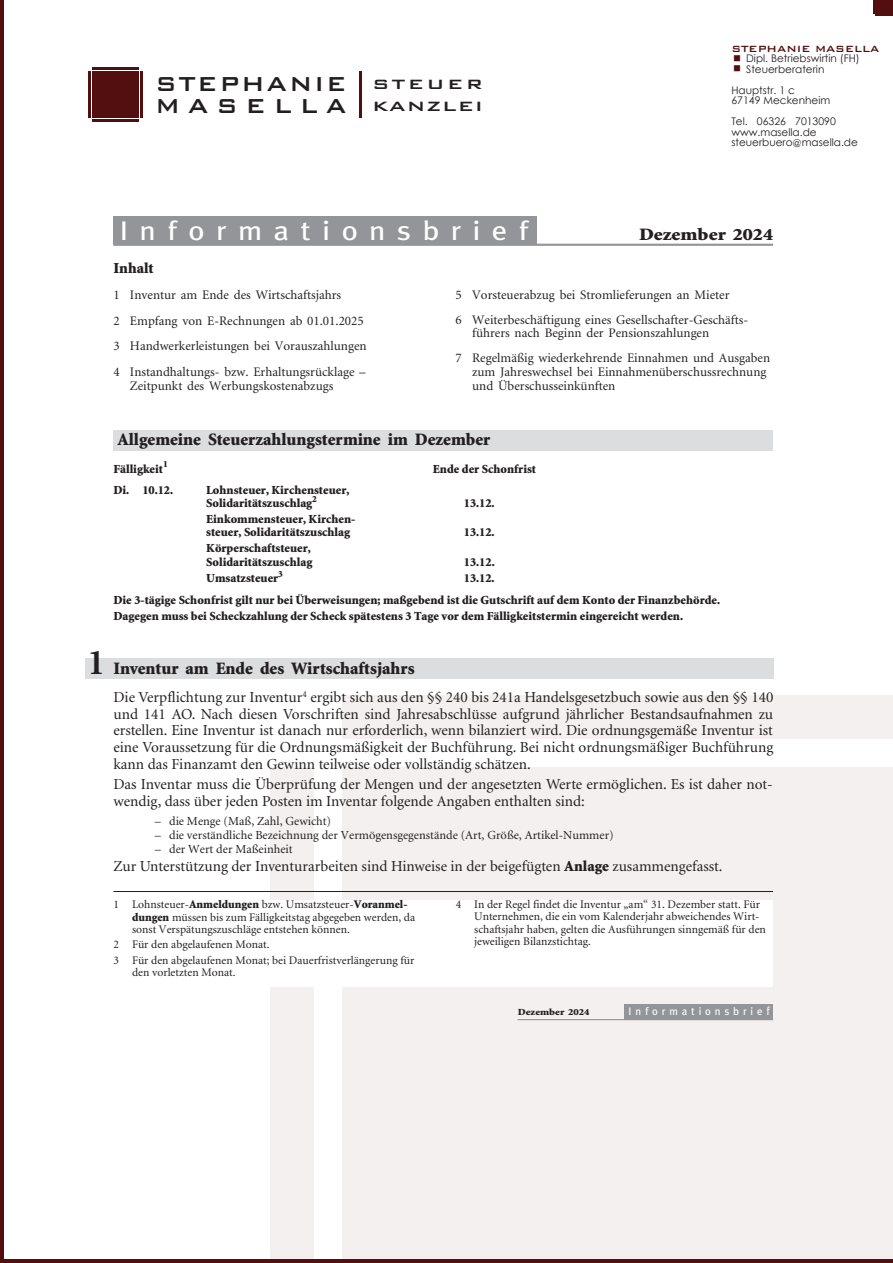
<style>
.page{position:relative;width:893px;height:1263px;background:#fff}
.page>*{position:absolute;margin:0;border:0;box-sizing:border-box;transform-origin:0 0}
.t1{font:500 27px/22.4px "Bank Gothic BT";letter-spacing:.06em;color:#231f20}
.t2{font:26.85px "Meta";letter-spacing:.375em;color:#fff;scale:1.15 1}
.t3{font:500 18px "Bank Gothic BT";letter-spacing:.11em;color:#231f20;scale:1.2 1}
.t4{font:900 17.4px "Minion";color:#231f20}
.t5{font:900 17.4px "Minion";color:#231f20;scale:1.15 1}
.t6{font:15.3px/17px "Minion";color:#231f20;text-align:justify}
.t7{font:900 15.3px "Minion";color:#231f20}
.t8{font:13.05px/25.7px "Minion";color:#231f20}
.t9{font:900 12.3px/13px "Minion";color:#231f20}
.t10{font:12.3px "Minion";color:#231f20}
.t11{font:500 12px "Bank Gothic BT";color:#530f10}
.t12{font:11.7px/12.3px "Minion";color:#231f20}
.t13{font:10.95px "Meta";letter-spacing:.36em;color:#fff}
.t14{font:10.5px/10.5px "Century Gothic";color:#231f20}
.t15{font:900 9.45px "Minion";color:#231f20}
.t16{font:900 9.3px "Minion";color:#231f20;scale:1.15 1}
.s1{font-size:18px}
.s2{font-weight:700;font-size:36.3px}
.s3{font-weight:900}
.s4{font-size:11.7px}
</style>
<div class="page">
<div style="left:342px;top:767px;width:551px;height:496px;background:#f4f0f0"></div>
<div style="left:342px;top:695px;width:551px;height:43px;background:#f4f0f0"></div>
<div style="left:270px;top:767px;width:43px;height:496px;background:#f4f0f0"></div>
<div style="left:625px;top:1004px;width:148px;height:16px;background:#939598"></div>
<hr style="left:517px;top:1019px;width:256px;height:1px;background:#939598">
<hr style="left:113px;top:891px;width:660px;height:1px;background:#231f20">
<div style="left:113px;top:430px;width:660px;height:20px;background:#dcddde"></div>
<div style="left:85px;top:658px;width:688px;height:21px;background:#dcddde"></div>
<div style="left:113px;top:216px;width:424px;height:29px;background:#939598"></div>
<hr style="left:113px;top:244px;width:660px;height:2px;background:#939598">
<div style="left:113px;top:900px;width:660px;height:86px;background:#fff"></div>
<hr style="left:0;top:0;width:4px;height:1263px;background:#530f10">
<hr style="left:0;top:1259px;width:893px;height:4px;background:#530f10">
<div style="left:92px;top:71px;width:46px;height:46px;background:#530f10"></div>
<hr style="left:92px;top:67px;width:46px;height:2px;background:#530f10">
<hr style="left:92px;top:119px;width:46px;height:2px;background:#530f10">
<hr style="left:88px;top:71px;width:3px;height:46px;background:#530f10">
<hr style="left:140px;top:71px;width:2px;height:46px;background:#530f10">
<hr style="left:359px;top:71px;width:3px;height:46px;background:#530f10">
<svg style="left:873px;top:0;width:20px;height:16px"></svg>
<h1 class="t1" style="left:155px;top:72px;width:329px">STEPHANIE<br>MASELLA <span class="s1">KANZLEI</span></h1>
<p class="t3" style="left:372px;top:74px;width:94px">STEUER</p>
<p class="t11" style="left:731px;top:42px;width:150px">STEPHANIE MASELLA</p>
<p class="t14" style="left:746px;top:53px;width:115px">Dipl. Betriebswirtin (FH)<br>Steuerberaterin</p>
<p class="t14" style="left:731px;top:84px;width:100px">Hauptstr. 1 c<br>67149 Meckenheim</p>
<p class="t14" style="left:731px;top:116px;width:128px">Tel. 06326 7013090 www.masella.de steuerbuero@masella.de</p>
<p class="t2" style="left:120px;top:215px;width:357px">Informationsbrief</p>
<p class="t5" style="left:639px;top:225px;width:118px">Dezember 2024</p>
<p class="t7" style="left:113px;top:260px;width:42px">Inhalt</p>
<p class="t8" style="left:113px;top:282px;width:255px">1 Inventur am Ende des Wirtschaftsjahrs<br>2 Empfang von E-Rechnungen ab 01.01.2025<br>3 Handwerkerleistungen bei Vorauszahlungen 4 Instandhaltungs- bzw. Erhaltungsrücklage –</p>
<p class="t8" style="left:130px;top:373px;width:205px">Zeitpunkt des Werbungskostenabzugs</p>
<p class="t8" style="left:456px;top:283px;width:294px;line-height:24.6px">5 Vorsteuerabzug bei Stromlieferungen an Mieter<br>6 Weiterbeschäftigung eines Gesellschafter-Geschäfts-</p>
<p class="t8" style="left:456px;top:321px;width:316px;line-height:24.6px;text-indent:16px">führers nach Beginn der Pensionszahlungen<br>7 Regelmäßig wiederkehrende Einnahmen und Ausgaben</p>
<p class="t8" style="left:472px;top:365px;width:296px;line-height:13.8px">zum Jahreswechsel bei Einnahmenüberschussrechnung und Überschusseinkünften</p>
<p class="t4" style="left:118px;top:431px;width:374px">Allgemeine Steuerzahlungstermine im Dezember</p>
<p class="t15" style="left:163px;top:459px;width:6px">1</p>
<p class="t9" style="left:113px;top:463px;width:51px">Fälligkeit</p>
<p class="t9" style="left:113px;top:484px;width:61px">Di. 10.12.</p>
<p class="t9" style="left:206px;top:484px;width:145px">Lohnsteuer, Kirchensteuer,<br>Solidaritätszuschlag<sup>2</sup></p>
<p class="t9" style="left:206px;top:513px;width:151px">Einkommensteuer, Kirchen&shy;steuer, Solidaritätszuschlag</p>
<p class="t9" style="left:206px;top:542px;width:108px">Körperschaftsteuer,<br>Solidaritätszuschlag</p>
<p class="t9" style="left:433px;top:463px;width:105px">Ende der Schonfrist</p>
<p class="t9" style="left:464px;top:497px;width:32px">13.12.</p>
<p class="t9" style="left:464px;top:526px;width:32px">13.12.</p>
<p class="t9" style="left:464px;top:555px;width:32px">13.12.</p>
<p class="t9" style="left:206px;top:572px;width:78px">Umsatzsteuer<sup>3</sup></p>
<p class="t9" style="left:113px;top:567px;width:608px;line-height:22.4px;text-indent:350px">13.12.<br>Die 3-tägige Schonfrist gilt nur bei Überweisungen; maßgebend ist die Gutschrift auf dem Konto der Finanzbehörde.</p>
<p class="t9" style="left:113px;top:610px;width:571px">Dagegen muss bei Scheckzahlung der Scheck spätestens 3 Tage vor dem Fälligkeitstermin eingereicht werden.</p>
<p class="t4" style="left:87px;top:660px;width:329px"><span class="s2">1</span> Inventur am Ende des Wirtschaftsjahrs</p>
<p class="t6" style="left:113px;top:689px;width:661px">Die Verpflichtung zur Inventur<sup>4</sup> ergibt sich aus den §§ 240 bis 241a Handelsgesetzbuch sowie aus den §§ 140 und 141 AO. Nach diesen Vorschriften sind Jahresabschlüsse aufgrund jährlicher Bestandsaufnahmen zu erstellen. Eine Inventur ist danach nur erforderlich, wenn bilanziert wird. Die ordnungsgemäße Inventur ist eine Voraussetzung für die Ordnungsmäßigkeit der Buchführung. Bei nicht ordnungsmäßiger Buchführung kann das Finanzamt den Gewinn teilweise oder vollständig schätzen.</p>
<p class="t6" style="left:113px;top:777px;width:661px">Das Inventar muss die Überprüfung der Mengen und der angesetzten Werte ermöglichen. Es ist daher not&shy;wendig, dass über jeden Posten im Inventar folgende Angaben enthalten sind:</p>
<p class="t10" style="left:155px;top:815px;width:178px">– die Menge (Maß, Zahl, Gewicht)</p>
<p class="t10" style="left:155px;top:829px;width:461px">– die verständliche Bezeichnung der Vermögensgegenstände (Art, Größe, Artikel-Nummer)</p>
<p class="t10" style="left:155px;top:843px;width:139px">– der Wert der Maßeinheit</p>
<p class="t6" style="left:113px;top:859px;width:611px">Zur Unterstützung der Inventurarbeiten sind Hinweise in der beigefügten <span class="s3">Anlage</span> zusammengefasst.</p>
<p class="t12" style="left:132px;top:899px;width:285px;text-indent:-19px">1 Lohnsteuer-<span class="s3">Anmeldungen</span> bzw. Umsatzsteuer-<span class="s3">Voranmel&shy;dungen</span> müssen bis zum Fälligkeitstag abgegeben werden, da sonst Verspätungszuschläge entstehen können.</p>
<p class="t12" style="left:113px;top:937px;width:302px;line-height:15.5px">2 Für den abgelaufenen Monat.<br>3 Für den abgelaufenen Monat; bei Dauerfristverlängerung für</p>
<p class="t12" style="left:132px;top:967px;width:105px">den vorletzten Monat.</p>
<p class="t12" style="left:474px;top:899px;width:293px;text-indent:-19px">4 In der Regel findet die Inventur „am“ 31. Dezember statt. Für Unternehmen, die ein vom Kalenderjahr abweichendes Wirt&shy;schaftsjahr haben, gelten die Ausführungen sinngemäß für den jeweiligen Bilanzstichtag.</p>
<p class="t16" style="left:518px;top:1007px;width:64px">Dezember 2024</p>
<p class="t13" style="left:629px;top:1004px;width:143px">Informationsbrie<span class="s4">f</span></p>
</div>
